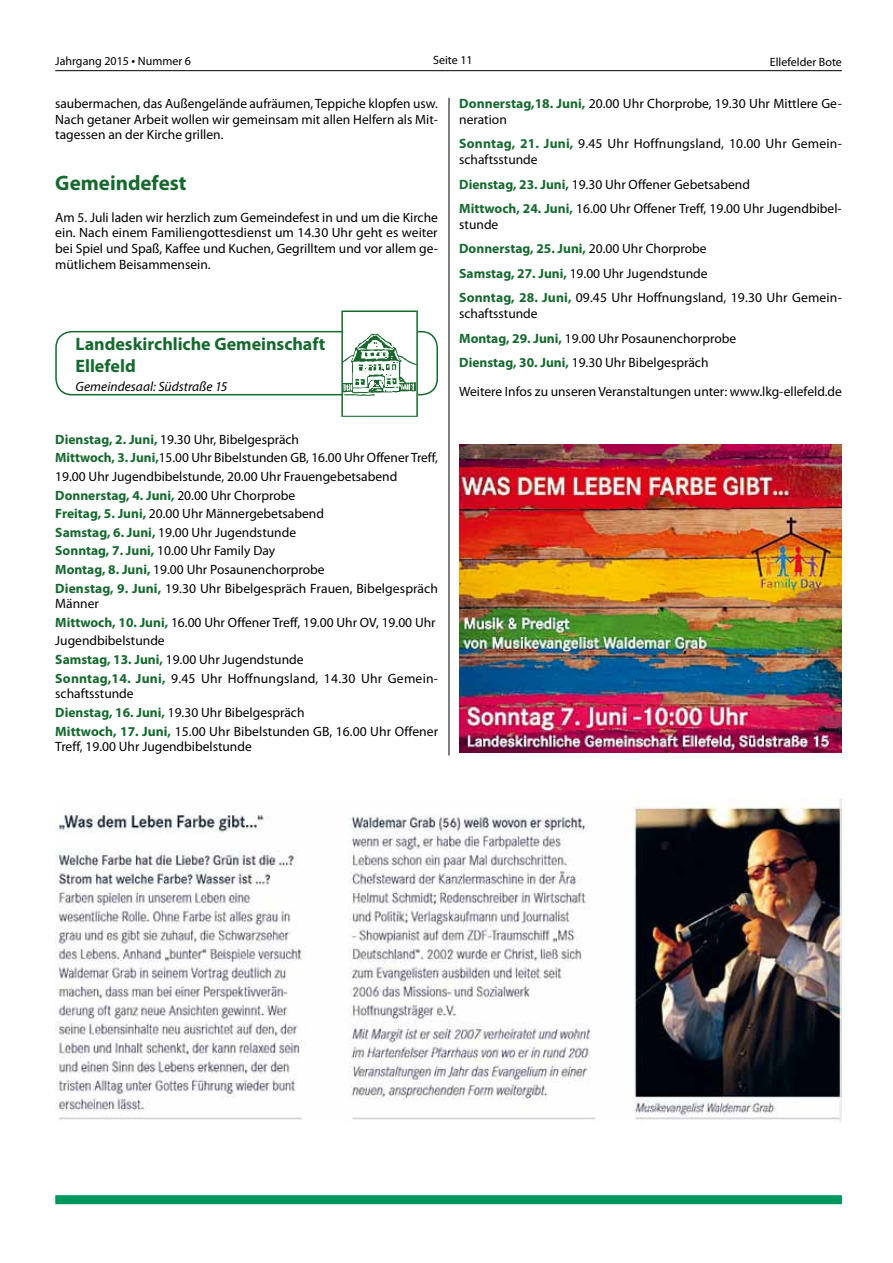
<style>
.page{position:relative;width:893px;height:1263px;background:#fff}
.page>*{position:absolute;margin:0;border:0;box-sizing:border-box;transform-origin:0 0}
.t1{font:700 21px "Myriad Pro";color:#16692e}
.t2{font:700 18px/21.6px "Myriad Pro";color:#16692e}
.t3{font:13.5px/18.6px "Myriad Pro";color:#000}
.t4{font:italic 13.5px "Myriad Pro";color:#000}
.t5{font:12px "Myriad Pro";color:#000}
.s1{font-size:13.5px}
.s2{font-weight:700;color:#16692e}
</style>
<div class="page">
<hr style="left:55px;top:70px;width:787px;height:1px;background:#000">
<svg style="left:55px;top:310px;width:383px;height:107px"></svg>
<img style="left:459px;top:444px;width:383px;height:308px">
<img style="left:55px;top:798px;width:787px;height:325px">
<hr style="left:449px;top:98px;width:1px;height:657px;background:#000">
<div style="left:55px;top:1195px;width:787px;height:9px;background:#00975f"></div>
<p class="t5" style="left:55px;top:55px;width:137px">Jahrgang 2015 <span class="s1">•</span> Nummer 6</p>
<p class="t5" style="left:433px;top:54px;width:41px">Seite 11</p>
<p class="t5" style="left:770px;top:56px;width:74px">Ellefelder Bote</p>
<p class="t3" style="left:55px;top:96px;width:384px;line-height:15.8px;text-align:justify">saubermachen, das Außengelände aufräumen, Teppiche klopfen usw.<br>Nach getaner Arbeit wollen wir gemeinsam mit allen Helfern als Mit&shy;tagessen an der Kirche grillen.</p>
<h1 class="t1" style="left:55px;top:171px;width:133px">Gemeindefest</h1>
<p class="t3" style="left:55px;top:209px;width:384px;line-height:15.8px;text-align:justify">Am 5. Juli laden wir herzlich zum Gemeindefest in und um die Kirche ein. Nach einem Familiengottesdienst um 14.30 Uhr geht es weiter bei Spiel und Spaß, Kaffee und Kuchen, Gegrilltem und vor allem ge&shy;mütlichem Beisammensein.</p>
<p class="t3" style="left:459px;top:96px;width:384px;line-height:15.8px"><span class="s2">Donnerstag,18. Juni,</span> 20.00 Uhr Chorprobe, 19.30 Uhr Mittlere Ge&shy;neration</p>
<p class="t3" style="left:459px;top:136px;width:384px;line-height:15.8px"><span class="s2">Sonntag, 21. Juni,</span> 9.45 Uhr Hoffnungsland, 10.00 Uhr Gemein&shy;schaftsstunde</p>
<p class="t3" style="left:459px;top:172px;width:384px;line-height:24.6px"><span class="s2">Dienstag, 23. Juni,</span> 19.30 Uhr Offener Gebetsabend<br><span class="s2">Mittwoch, 24. Juni,</span> 16.00 Uhr Offener Treff, 19.00 Uhr Jugendbibel-</p>
<p class="t3" style="left:459px;top:212px;width:384px;line-height:24.6px">stunde<br><span class="s2">Donnerstag, 25. Juni,</span> 20.00 Uhr Chorprobe<br><span class="s2">Samstag, 27. Juni,</span> 19.00 Uhr Jugendstunde<br><span class="s2">Sonntag, 28. Juni,</span> 09.45 Uhr Hoffnungsland, 19.30 Uhr Gemein-</p>
<p class="t3" style="left:459px;top:302px;width:278px;line-height:24.6px">schaftsstunde<br><span class="s2">Montag, 29. Juni,</span> 19.00 Uhr Posaunenchorprobe<br><span class="s2">Dienstag, 30. Juni,</span> 19.30 Uhr Bibelgespräch</p>
<p class="t3" style="left:459px;top:382px;width:384px">Weitere Infos zu unseren Veranstaltungen unter: www.lkg-ellefeld.de</p>
<h2 class="t2" style="left:76px;top:334px;width:251px">Landeskirchliche Gemeinschaft<br>Ellefeld</h2>
<p class="t4" style="left:76px;top:379px;width:153px">Gemeindesaal: Südstraße 15</p>
<p class="t3" style="left:55px;top:430px;width:384px"><span class="s2">Dienstag, 2. Juni,</span> 19.30 Uhr, Bibelgespräch<br><span class="s2">Mittwoch, 3. Juni,</span>15.00 Uhr Bibelstunden GB, 16.00 Uhr Offener Treff, 19.00 Uhr Jugendbibelstunde, 20.00 Uhr Frauengebetsabend <span class="s2">Donnerstag, 4. Juni,</span> 20.00 Uhr Chorprobe<br><span class="s2">Freitag, 5. Juni,</span> 20.00 Uhr Männergebetsabend<br><span class="s2">Samstag, 6. Juni,</span> 19.00 Uhr Jugendstunde<br><span class="s2">Sonntag, 7. Juni,</span> 10.00 Uhr Family Day<br><span class="s2">Montag, 8. Juni,</span> 19.00 Uhr Posaunenchorprobe<br><span class="s2">Dienstag, 9. Juni,</span> 19.30 Uhr Bibelgespräch Frauen, Bibelgespräch</p>
<p class="t3" style="left:55px;top:595px;width:384px">Männer<br><span class="s2">Mittwoch, 10. Juni,</span> 16.00 Uhr Offener Treff, 19.00 Uhr OV, 19.00 Uhr Jugendbibelstunde<br><span class="s2">Samstag, 13. Juni,</span> 19.00 Uhr Jugendstunde<br><span class="s2">Sonntag,14. Juni,</span> 9.45 Uhr Hoffnungsland, 14.30 Uhr Gemein-</p>
<p class="t3" style="left:55px;top:685px;width:384px">schaftsstunde<br><span class="s2">Dienstag, 16. Juni,</span> 19.30 Uhr Bibelgespräch<br><span class="s2">Mittwoch, 17. Juni,</span> 15.00 Uhr Bibelstunden GB, 16.00 Uhr Offener</p>
<p class="t3" style="left:55px;top:738px;width:198px">Treff, 19.00 Uhr Jugendbibelstunde</p>
</div>
